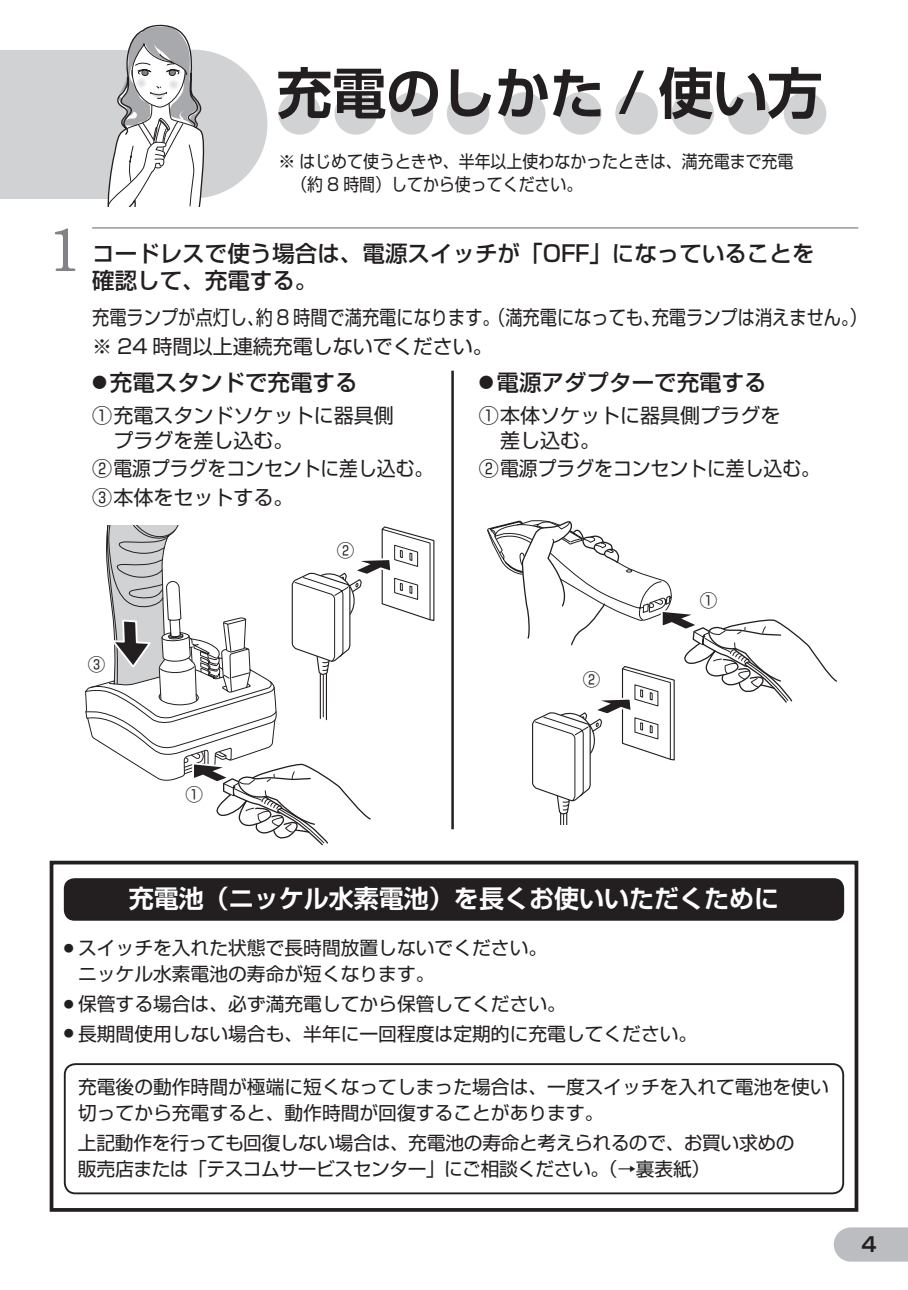
<style>
.page{position:relative;width:908px;height:1290px;background:#fff}
.page>*{position:absolute;margin:0;border:0;box-sizing:border-box;transform-origin:0 0}
.t1{font:700 57.5px "Futo Min A101 Pro";color:#808285}
.t2{font:700 55px "Shin Go Pro De";letter-spacing:-.01em;color:#231f20}
.t3{font:700 25px "Shin Go Pro De";color:#fff}
.t4{font:500 22.5px/27.5px "Shin Go Pro";color:#231f20}
.t5{font:20px/25px "Shin Go Pro";color:#231f20}
.t6{font:20px/28.5px "Shin Go Pro";color:#231f20;scale:.86 1}
.t7{font:700 20px "Shin Go Pro De";color:#231f20}
.t8{font:18.75px/26.2px "Shin Go Pro";color:#231f20}
.t9{font:18.75px/26.2px "Shin Go Pro";letter-spacing:-.02em;color:#231f20}
.t10{font:17.5px/22.5px "Shin Go Pro";color:#231f20}
.s1{font-weight:300;font-size:15px}
</style>
<div class="page">
<svg style="left:833px;top:1227px;width:74px;height:34px;background:#c0c1c4"></svg>
<div style="left:0;top:50px;width:175px;height:148px;background:#d1d2d4"></div>
<div style="left:118px;top:50px;width:149px;height:148px;background:#d1d2d4;border-radius:50%"></div>
<div style="left:278px;top:92px;width:43px;height:43px;background:#d1d2d4;border-radius:50%"></div>
<div style="left:783px;top:92px;width:43px;height:43px;background:#d1d2d4;border-radius:50%"></div>
<div style="left:727px;top:92px;width:42px;height:43px;background:#d1d2d4;border-radius:50%"></div>
<div style="left:671px;top:92px;width:42px;height:43px;background:#d1d2d4;border-radius:50%"></div>
<div style="left:615px;top:92px;width:42px;height:43px;background:#d1d2d4;border-radius:50%"></div>
<div style="left:559px;top:92px;width:42px;height:43px;background:#d1d2d4;border-radius:50%"></div>
<div style="left:502px;top:92px;width:43px;height:43px;background:#d1d2d4;border-radius:50%"></div>
<div style="left:446px;top:92px;width:43px;height:43px;background:#d1d2d4;border-radius:50%"></div>
<div style="left:390px;top:92px;width:43px;height:43px;background:#d1d2d4;border-radius:50%"></div>
<div style="left:334px;top:92px;width:43px;height:43px;background:#d1d2d4;border-radius:50%"></div>
<svg style="left:107px;top:25px;width:102px;height:182px"></svg>
<hr style="left:451px;top:371px;width:2px;height:458px;background:#231f20">
<hr style="left:92px;top:227px;width:765px;height:2px;background:#808285">
<svg style="left:49px;top:860px;width:810px;height:352px"></svg>
<div style="left:64px;top:1063px;width:779px;height:131px;border:2px solid #231f20;border-radius:11px"></div>
<div style="left:64px;top:878px;width:779px;height:43px;background:#231f20;border-radius:11px"></div>
<svg style="left:85px;top:526px;width:349px;height:319px"></svg>
<svg style="left:487px;top:520px;width:349px;height:304px"></svg>
<h2 class="t2" style="left:277px;top:48px;width:547px">充電のしかた / 使い方</h2>
<h1 class="t1" style="left:50px;top:204px;width:32px">1</h1>
<p class="t10" style="left:291px;top:148px;width:503px;text-indent:-13px">※ はじめて使うときや、半年以上使わなかったときは、満充電まで充電（約 8 時間）してから使ってください。</p>
<p class="t4" style="left:92px;top:237px;width:723px">コードレスで使う場合は、電源スイッチが「OFF」になっていることを確認して、充電する。</p>
<p class="t6" style="left:92px;top:301px;width:901px">充電ランプが点灯し、約 8 時間で満充電になります。（満充電になっても、充電ランプは消えません。）※ 24 時間以上連続充電しないでください。</p>
<p class="t4" style="left:92px;top:365px;width:267px"><span class="s1">●</span> 充電スタンドで充電する</p>
<p class="t5" style="left:113px;top:400px;width:281px;text-indent:-21px">① 充電スタンドソケットに器具側プラグを差し込む。</p>
<p class="t5" style="left:92px;top:452px;width:342px;line-height:28.5px">② 電源プラグをコンセントに差し込む。<br>③ 本体をセットする。</p>
<p class="t4" style="left:478px;top:365px;width:289px"><span class="s1">●</span> 電源アダプターで充電する</p>
<p class="t5" style="left:500px;top:400px;width:281px;text-indent:-21px">① 本体ソケットに器具側プラグを差し込む。</p>
<p class="t5" style="left:478px;top:454px;width:342px">② 電源プラグをコンセントに差し込む。</p>
<p class="t10" style="left:337px;top:537px;width:19px">②</p>
<p class="t10" style="left:699px;top:587px;width:19px">①</p>
<p class="t10" style="left:88px;top:651px;width:19px">③</p>
<p class="t10" style="left:582px;top:666px;width:19px">②</p>
<p class="t10" style="left:185px;top:781px;width:19px">①</p>
<h3 class="t3" style="left:129px;top:878px;width:651px">充電池（ニッケル水素電池）を長くお使いいただくために</h3>
<p class="t8" style="left:78px;top:932px;width:470px;text-indent:-14px"><sup>●</sup> スイッチを入れた状態で長時間放置しないでください。ニッケル水素電池の寿命が短くなります。</p>
<p class="t8" style="left:64px;top:988px;width:503px"><sup>●</sup> 保管する場合は、必ず満充電してから保管してください。</p>
<p class="t8" style="left:64px;top:1018px;width:634px"><sup>●</sup> 長期間使用しない場合も、半年に一回程度は定期的に充電してください。</p>
<p class="t8" style="left:78px;top:1071px;width:751px">充電後の動作時間が極端に短くなってしまった場合は、一度スイッチを入れて電池を使い切ってから充電すると、動作時間が回復することがあります。</p>
<p class="t9" style="left:78px;top:1127px;width:718px">上記動作を行っても回復しない場合は、充電池の寿命と考えられるので、お買い求めの販売店または「テスコムサービスセンター」にご相談ください。（→裏表紙）</p>
<p class="t7" style="left:861px;top:1228px;width:17px">4</p>
</div>
